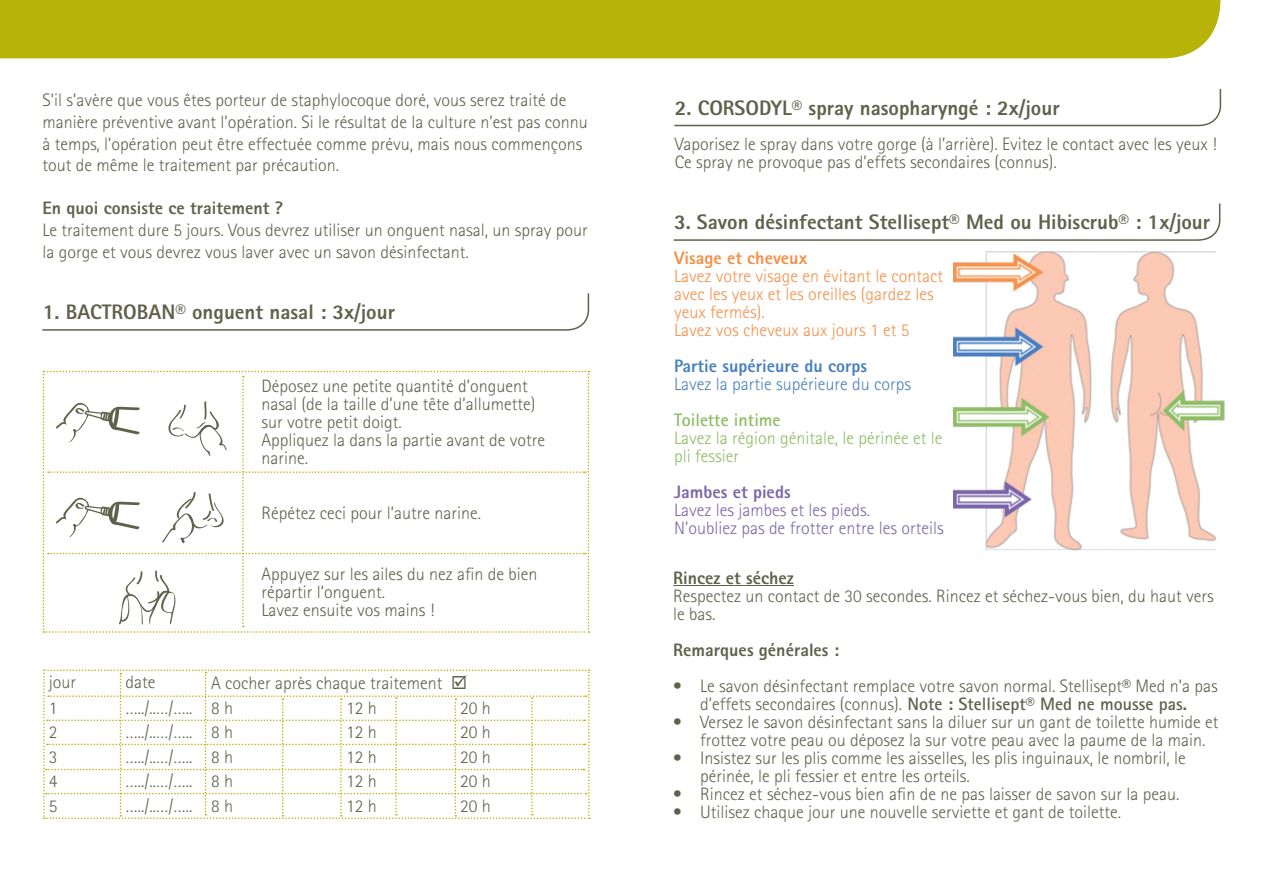
<style>
.page{position:relative;width:1263px;height:893px;background:#fff}
.page>*{position:absolute;margin:0;border:0;box-sizing:border-box;transform-origin:0 0}
.t1{font:800 21px "Rotis Sans Serif Std";color:#60614b}
.t2{font:300 18px/18px "Rotis Sans Serif Std";color:#60614b}
.t3{font:300 18px/18px "Rotis Sans Serif Std";color:#f68f48}
.t4{font:300 18px "Rotis Sans Serif Std";color:#7b66aa}
.t5{font:800 18px "Rotis Sans Serif Std";color:#60614b}
.t6{font:300 18px/18px "Rotis Sans Serif Std";color:#8cbc63}
.t7{font:300 18px "Rotis Sans Serif Std";color:#4980c1}
.t8{font:800 18px "Rotis Sans Serif Std";color:#4980c1}
.t9{font:800 18px "Rotis Sans Serif Std";color:#f68f48}
.t10{font:700 18px "Rotis Sans Serif Std";color:#8cbc63}
.t11{font:800 18px "Rotis Sans Serif Std";color:#7b66aa}
.s1{font-weight:700}
</style>
<div class="page">
<div style="left:0;top:0;width:1221px;height:58px;background:#b8b309"></div>
<svg style="left:42px;top:293px;width:548px;height:38px"></svg>
<svg style="left:43px;top:371px;width:546px;height:262px"></svg>
<svg style="left:674px;top:89px;width:548px;height:38px"></svg>
<svg style="left:43px;top:669px;width:547px;height:150px"></svg>
<svg style="left:673px;top:203px;width:548px;height:38px"></svg>
<hr style="left:673px;top:585px;width:121px;height:1px;background:#60614b">
<img style="left:954px;top:252px;width:271px;height:299px">
<p class="t2" style="left:43px;top:90px;width:547px;line-height:21.6px">S’il s’avère que vous êtes porteur de staphylocoque doré, vous serez traité de manière préventive avant l’opération. Si le résultat de la culture n’est pas connu à temps, l’opération peut être effectuée comme prévu, mais nous commençons tout de même le traitement par précaution.</p>
<p class="t5" style="left:43px;top:197px;width:242px">En quoi consiste ce traitement ?</p>
<p class="t2" style="left:43px;top:219px;width:547px;line-height:21.6px">Le traitement dure 5 jours. Vous devrez utiliser un onguent nasal, un spray pour la gorge et vous devrez vous laver avec un savon désinfectant.</p>
<p class="t1" style="left:43px;top:299px;width:354px">1. BACTROBAN® onguent nasal : 3x/jour</p>
<p class="t2" style="left:261px;top:377px;width:275px">Déposez une petite quantité d’onguent nasal (de la taille d’une tête d’allumette) sur votre petit doigt.</p>
<p class="t2" style="left:261px;top:431px;width:285px">Appliquez la dans la partie avant de votre narine.</p>
<p class="t2" style="left:261px;top:504px;width:221px">Répétez ceci pour l’autre narine.</p>
<p class="t2" style="left:261px;top:565px;width:277px">Appuyez sur les ailes du nez afin de bien répartir l’onguent.</p>
<p class="t2" style="left:261px;top:601px;width:174px">Lavez ensuite vos mains !</p>
<p class="t2" style="left:49px;top:673px;width:29px">jour</p>
<p class="t2" style="left:126px;top:673px;width:31px">date</p>
<p class="t2" style="left:211px;top:674px;width:258px">A cocher après chaque traitement ☑</p>
<p class="t2" style="left:49px;top:699px;width:10px">1</p>
<p class="t2" style="left:126px;top:699px;width:68px">…../..…/…..</p>
<p class="t2" style="left:211px;top:699px;width:23px">8 h</p>
<p class="t2" style="left:346px;top:699px;width:32px">12 h</p>
<p class="t2" style="left:460px;top:699px;width:32px">20 h</p>
<p class="t2" style="left:49px;top:723px;width:10px">2</p>
<p class="t2" style="left:126px;top:723px;width:68px">…../..…/…..</p>
<p class="t2" style="left:211px;top:723px;width:23px">8 h</p>
<p class="t2" style="left:346px;top:723px;width:32px">12 h</p>
<p class="t2" style="left:460px;top:723px;width:32px">20 h</p>
<p class="t2" style="left:49px;top:748px;width:10px">3</p>
<p class="t2" style="left:126px;top:748px;width:68px">…../..…/…..</p>
<p class="t2" style="left:211px;top:748px;width:23px">8 h</p>
<p class="t2" style="left:346px;top:748px;width:32px">12 h</p>
<p class="t2" style="left:460px;top:748px;width:32px">20 h</p>
<p class="t2" style="left:49px;top:772px;width:10px">4</p>
<p class="t2" style="left:126px;top:772px;width:68px">…../..…/…..</p>
<p class="t2" style="left:211px;top:772px;width:23px">8 h</p>
<p class="t2" style="left:346px;top:772px;width:32px">12 h</p>
<p class="t2" style="left:460px;top:772px;width:32px">20 h</p>
<p class="t2" style="left:49px;top:796px;width:10px">5</p>
<p class="t2" style="left:126px;top:796px;width:68px">…../..…/…..</p>
<p class="t2" style="left:211px;top:796px;width:23px">8 h</p>
<p class="t2" style="left:346px;top:796px;width:32px">12 h</p>
<p class="t2" style="left:460px;top:796px;width:32px">20 h</p>
<p class="t1" style="left:675px;top:94px;width:386px">2. CORSODYL® spray nasopharyngé : 2x/jour</p>
<p class="t2" style="left:675px;top:135px;width:543px">Vaporisez le spray dans votre gorge (à l’arrière). Evitez le contact avec les yeux !<br>Ce spray ne provoque pas d’effets secondaires (connus).</p>
<p class="t1" style="left:674px;top:209px;width:538px">3. Savon désinfectant Stellisept® Med ou Hibiscrub® : 1x/jour</p>
<p class="t9" style="left:674px;top:247px;width:135px">Visage et cheveux</p>
<p class="t3" style="left:674px;top:267px;width:270px">Lavez votre visage en évitant le contact avec les yeux et les oreilles (gardez les yeux fermés).</p>
<p class="t3" style="left:674px;top:321px;width:237px">Lavez vos cheveux aux jours 1 et 5</p>
<p class="t8" style="left:674px;top:355px;width:194px">Partie supérieure du corps</p>
<p class="t7" style="left:674px;top:374px;width:238px">Lavez la partie supérieure du corps</p>
<p class="t10" style="left:674px;top:409px;width:108px">Toilette intime</p>
<p class="t6" style="left:674px;top:429px;width:270px">Lavez la région génitale, le périnée et le pli fessier</p>
<p class="t11" style="left:674px;top:481px;width:118px">Jambes et pieds</p>
<p class="t4" style="left:674px;top:500px;width:197px">Lavez les jambes et les pieds.</p>
<p class="t4" style="left:674px;top:518px;width:271px">N’oubliez pas de frotter entre les orteils</p>
<p class="t5" style="left:673px;top:566px;width:122px">Rincez et séchez</p>
<p class="t2" style="left:673px;top:587px;width:542px">Respectez un contact de 30 secondes. Rincez et séchez-vous bien, du haut vers le bas.</p>
<p class="t5" style="left:673px;top:638px;width:167px">Remarques générales :</p>
<p class="t2" style="left:673px;top:677px;width:546px;text-align:center">• Le savon désinfectant remplace votre savon normal. Stellisept® Med n’a pas d’effets secondaires (connus). <span class="s1">Note : Stellisept® Med ne mousse pas.</span></p>
<p class="t2" style="left:700px;top:713px;width:520px;text-indent:-27px">• Versez le savon désinfectant sans la diluer sur un gant de toilette humide et frottez votre peau ou déposez la sur votre peau avec la paume de la main.</p>
<p class="t2" style="left:700px;top:749px;width:487px;text-indent:-27px">• Insistez sur les plis comme les aisselles, les plis inguinaux, le nombril, le périnée, le pli fessier et entre les orteils.</p>
<p class="t2" style="left:673px;top:785px;width:508px">• Rincez et séchez-vous bien afin de ne pas laisser de savon sur la peau.</p>
<p class="t2" style="left:673px;top:803px;width:449px">• Utilisez chaque jour une nouvelle serviette et gant de toilette.</p>
</div>
